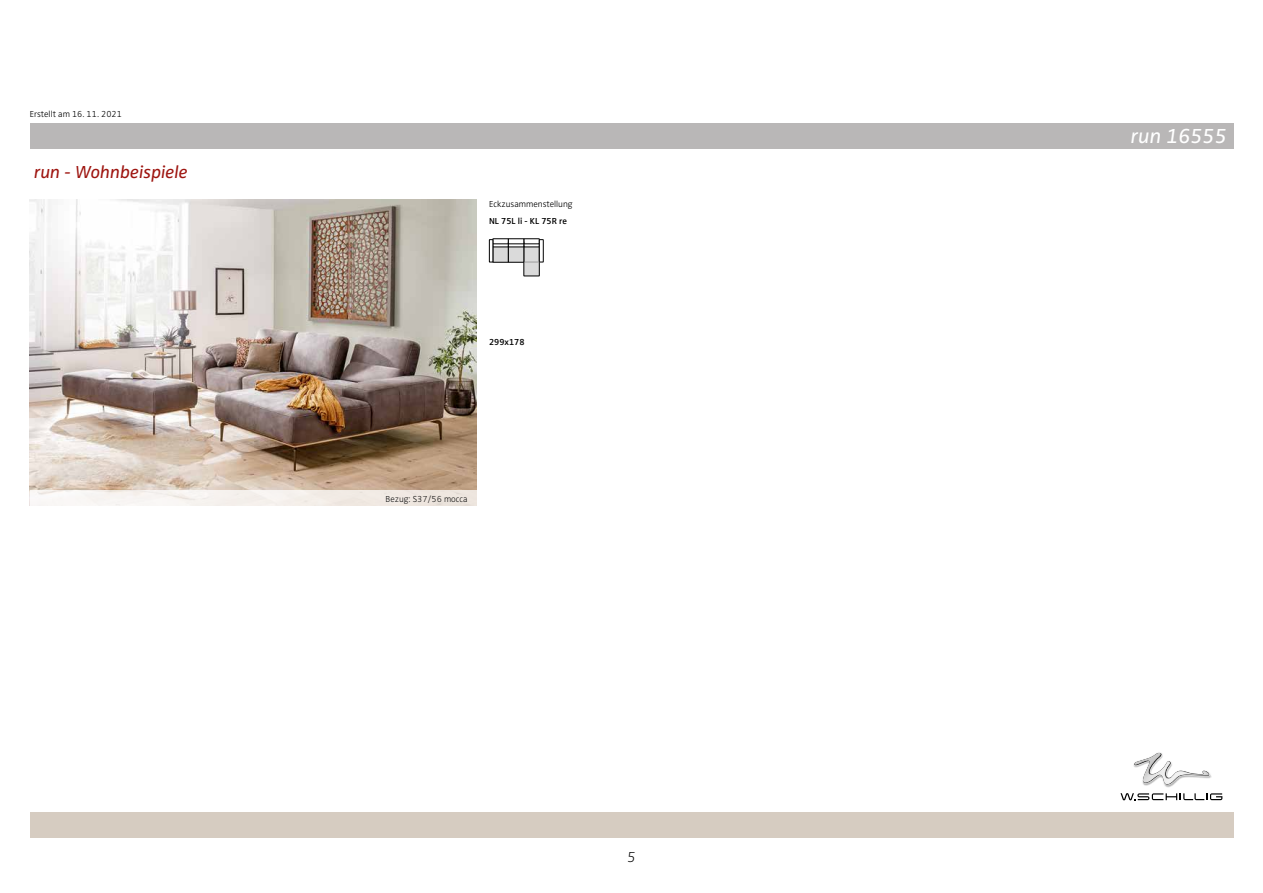
<style>
.page{position:relative;width:1263px;height:893px;background:#fff}
.page>*{position:absolute;margin:0;border:0;box-sizing:border-box;transform-origin:0 0}
.t1{font:italic 21px "Zwo Pro";color:#fff}
.t2{font:italic 18px "Zwo Pro";color:#9e1510}
.t3{font:italic 300 expanded 15px "Zwo Pro";color:#000}
.t4{font:300 9px "Zwo Pro";color:#000}
.t5{font:600 9px "Zwo Pro";color:#000}
.t6{font:300 expanded 9px "Zwo Pro";color:#000}
</style>
<div class="page">
<div style="left:30px;top:123px;width:1203px;height:26px;background:#b9b7b7"></div>
<div style="left:30px;top:812px;width:1203px;height:26px;background:#d6ccc1"></div>
<img style="left:1144px;top:776px;width:68px;height:12px">
<svg style="left:1133px;top:752px;width:78px;height:33px"></svg>
<img style="left:1134px;top:753px;width:75px;height:31px">
<svg style="left:1120px;top:793px;width:102px;height:7px"></svg>
<img style="left:30px;top:200px;width:446px;height:290px">
<div style="left:30px;top:490px;width:446px;height:16px;background:linear-gradient(to right,#fbf9f8,#ede5dd)"></div>
<div style="left:524px;top:246px;width:15px;height:30px;background:#dadada"></div>
<div style="left:524px;top:246px;width:15px;height:30px;border:1px solid #000"></div>
<div style="left:524px;top:242px;width:15px;height:5px;background:#a7a7a7"></div>
<div style="left:524px;top:242px;width:15px;height:5px;border:1px solid #000"></div>
<div style="left:524px;top:239px;width:15px;height:5px;border:1px solid #000"></div>
<div style="left:539px;top:239px;width:4px;height:23px;border:1px solid #000"></div>
<svg style="left:524px;top:262px;width:15px;height:1px"></svg>
<div style="left:493px;top:246px;width:15px;height:16px;background:#dadada"></div>
<div style="left:493px;top:246px;width:15px;height:16px;border:1px solid #000"></div>
<div style="left:493px;top:242px;width:15px;height:5px;background:#a7a7a7"></div>
<div style="left:493px;top:242px;width:15px;height:5px;border:1px solid #000"></div>
<div style="left:493px;top:239px;width:15px;height:5px;border:1px solid #000"></div>
<div style="left:489px;top:239px;width:4px;height:23px;border:1px solid #000"></div>
<div style="left:508px;top:246px;width:16px;height:16px;background:#dadada"></div>
<div style="left:508px;top:246px;width:16px;height:16px;border:1px solid #000"></div>
<div style="left:508px;top:242px;width:16px;height:5px;background:#a7a7a7"></div>
<div style="left:508px;top:242px;width:16px;height:5px;border:1px solid #000"></div>
<div style="left:508px;top:239px;width:16px;height:5px;border:1px solid #000"></div>
<p class="t4" style="left:30px;top:109px;width:94px">Erstellt am 16. 11. 2021</p>
<h2 class="t2" style="left:34px;top:161px;width:155px">run - Wohnbeispiele</h2>
<p class="t4" style="left:489px;top:199px;width:85px">Eckzusammenstellung</p>
<p class="t5" style="left:489px;top:215px;width:79px">NL 75L li - KL 75R re</p>
<p class="t5" style="left:489px;top:337px;width:37px">299x178</p>
<p class="t6" style="left:386px;top:493px;width:84px">Bezug: S37/56 mocca</p>
<h3 class="t3" style="left:627px;top:848px;width:10px">5</h3>
<h1 class="t1" style="left:1131px;top:124px;width:98px">run 16555</h1>
</div>
